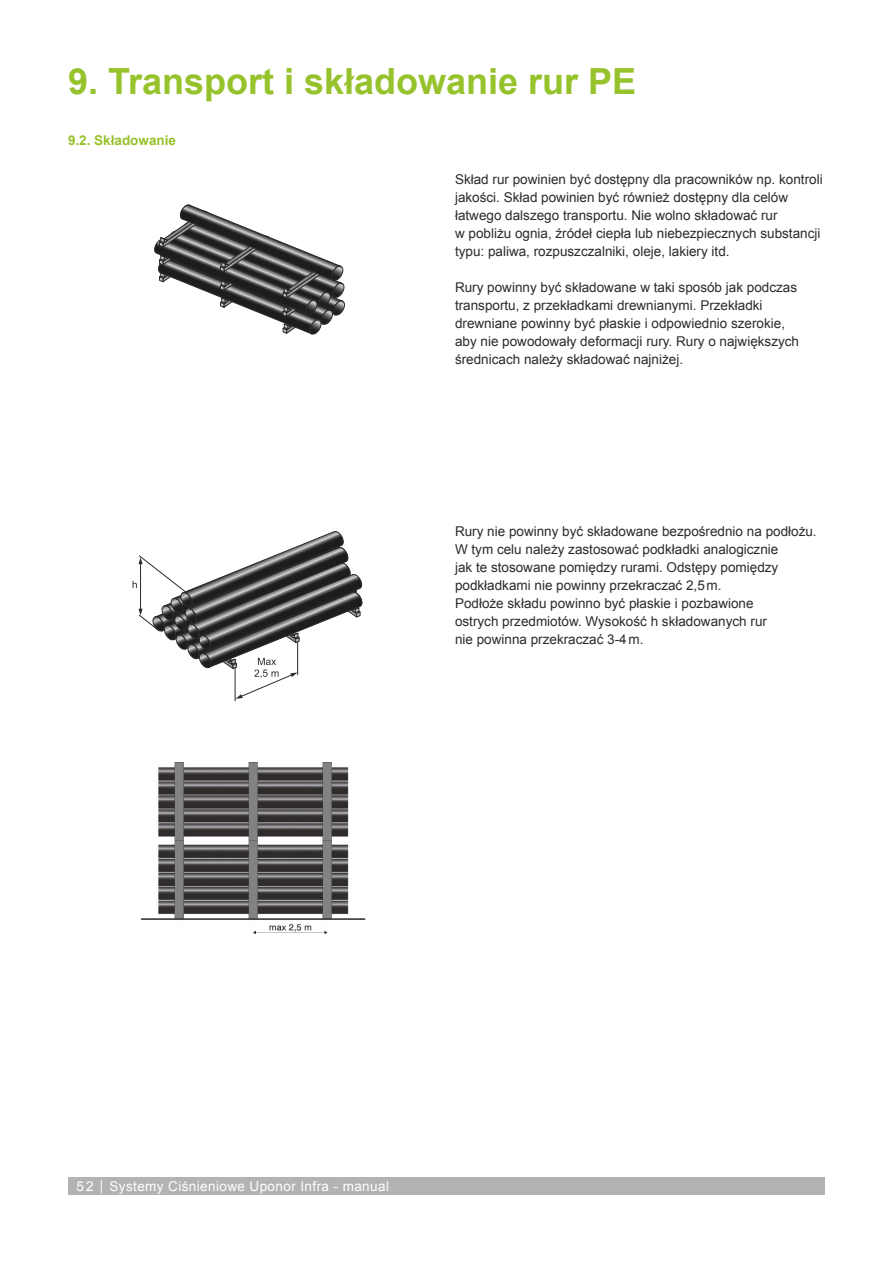
<style>
.page{position:relative;width:893px;height:1263px;background:#fff}
.page>*{position:absolute;margin:0;border:0;box-sizing:border-box;transform-origin:0 0}
.t1{font:700 36px "Arial";color:#96c22c}
.t2{font:13.5px/18px "Arial";color:#2b2b2a}
.t3{font:13.5px "Arial";letter-spacing:.03em;color:#fff}
.t4{font:700 13.5px "Arial";color:#96c22c}
</style>
<div class="page">
<div style="left:68px;top:1178px;width:757px;height:17px;background:#b4b3b3"></div>
<svg style="left:154px;top:204px;width:191px;height:131px"></svg>
<svg style="left:133px;top:531px;width:229px;height:170px"></svg>
<img style="left:142px;top:762px;width:224px;height:172px">
<h1 class="t1" style="left:68px;top:58px;width:570px">9. Transport i składowanie rur PE</h1>
<p class="t4" style="left:68px;top:132px;width:110px">9.2. Składowanie</p>
<p class="t2" style="left:455px;top:171px;width:369px">Skład rur powinien być dostępny dla pracowników np. kontroli jakości. Skład powinien być również dostępny dla celów łatwego dalszego transportu. Nie wolno składować rur<br>w pobliżu ognia, źródeł ciepła lub niebezpiecznych substancji typu: paliwa, rozpuszczalniki, oleje, lakiery itd.</p>
<p class="t2" style="left:455px;top:279px;width:346px">Rury powinny być składowane w taki sposób jak podczas transportu, z przekładkami drewnianymi. Przekładki drewniane powinny być płaskie i odpowiednio szerokie, aby nie powodowały deformacji rury. Rury o największych średnicach należy składować najniżej.</p>
<p class="t2" style="left:455px;top:522px;width:363px">Rury nie powinny być składowane bezpośrednio na podłożu.<br>W tym celu należy zastosować podkładki analogicznie<br>jak te stosowane pomiędzy rurami. Odstępy pomiędzy podkładkami nie powinny przekraczać 2,5m.<br>Podłoże składu powinno być płaskie i pozbawione<br>ostrych przedmiotów. Wysokość h składowanych rur<br>nie powinna przekraczać 3-4m.</p>
<p class="t3" style="left:77px;top:1177px;width:314px">52 | Systemy Ciśnieniowe Uponor Infra - manual</p>
</div>
